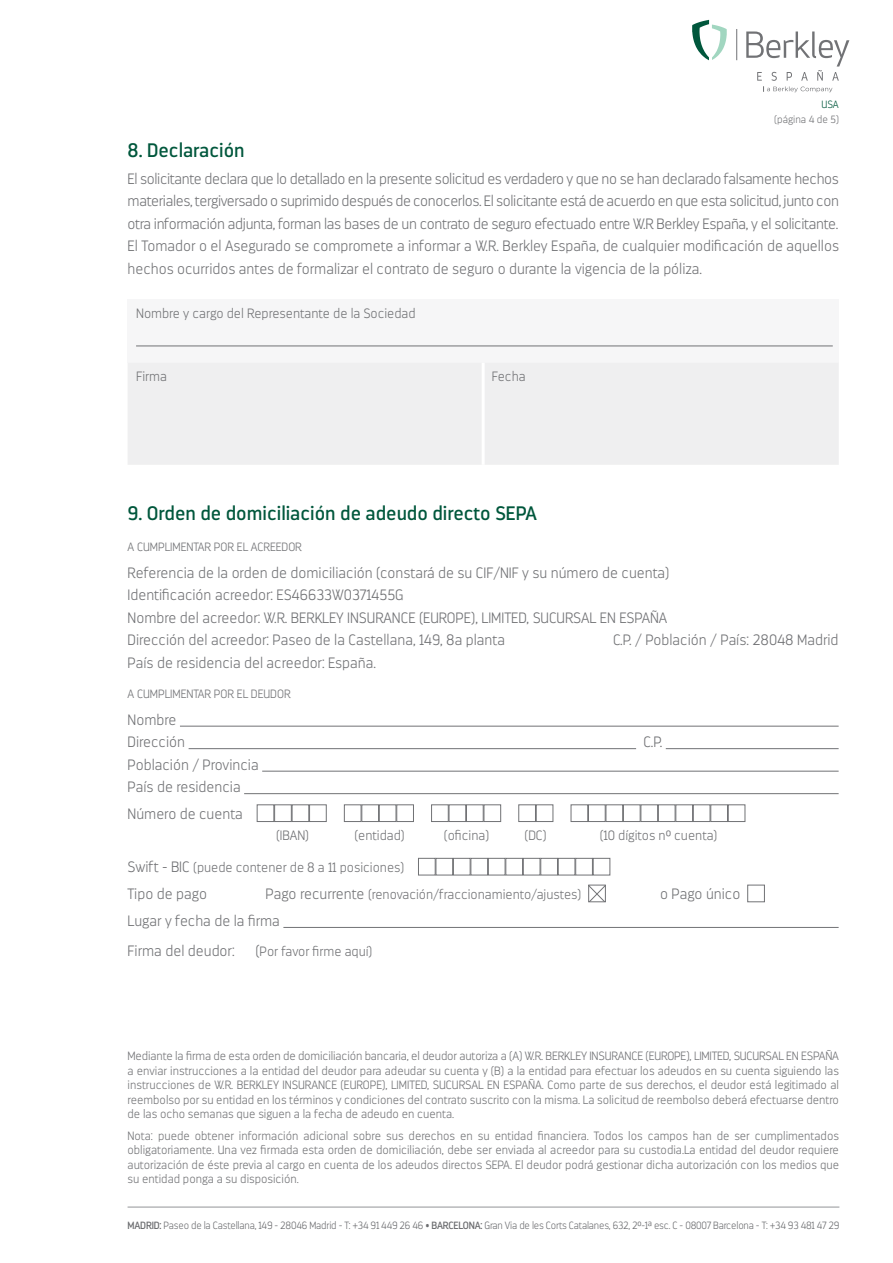
<style>
.page{position:relative;width:893px;height:1263px;background:#fff}
.page>*{position:absolute;margin:0;border:0;box-sizing:border-box;transform-origin:0 0}
.Titolet{font:19.5px "Darwin";color:#00573c}
.Text_Normal{font:200 15px/22.5px "Darwin";color:#717275}
.t1{font:200 13.5px "Darwin";color:#717275}
.t2{font:200 12px/14.4px "Darwin";color:#717275;text-align:justify}
.t3{font:200 10.5px "Darwin";letter-spacing:-.02em;color:#6c6d70}
.t4{font:200 10.5px "Darwin";color:#717275}
.t5{font:200 10.5px "Darwin";color:#00573c}
.s1{font-size:15px}
.s2{font-weight:400}
</style>
<div class="page">
<hr style="left:128px;top:1207px;width:711px;height:1px;background:#939598">
<svg style="left:692px;top:20px;width:35px;height:40px"></svg>
<hr style="left:736px;top:29px;width:1px;height:31px;background:#717275">
<svg style="left:746px;top:32px;width:103px;height:60px"></svg>
<hr style="left:180px;top:726px;width:659px;height:1px;background:#717275">
<hr style="left:189px;top:748px;width:447px;height:1px;background:#717275">
<hr style="left:666px;top:748px;width:173px;height:1px;background:#717275">
<hr style="left:262px;top:771px;width:577px;height:1px;background:#717275">
<hr style="left:244px;top:793px;width:595px;height:1px;background:#717275">
<hr style="left:283px;top:927px;width:556px;height:1px;background:#717275">
<div style="left:128px;top:299px;width:711px;height:64px;background:#f6f6f7"></div>
<div style="left:128px;top:363px;width:711px;height:102px;background:#efeff0"></div>
<hr style="left:482px;top:363px;width:3px;height:102px;background:#fff">
<hr style="left:136px;top:346px;width:697px;height:1px;background:#717275">
<div style="left:257px;top:804px;width:17px;height:18px;background:#fff;border:1px solid #717275"></div>
<div style="left:274px;top:804px;width:18px;height:18px;background:#fff;border:1px solid #717275"></div>
<div style="left:292px;top:804px;width:17px;height:18px;background:#fff;border:1px solid #717275"></div>
<div style="left:309px;top:804px;width:18px;height:18px;background:#fff;border:1px solid #717275"></div>
<div style="left:344px;top:804px;width:17px;height:18px;background:#fff;border:1px solid #717275"></div>
<div style="left:361px;top:804px;width:18px;height:18px;background:#fff;border:1px solid #717275"></div>
<div style="left:379px;top:804px;width:17px;height:18px;background:#fff;border:1px solid #717275"></div>
<div style="left:396px;top:804px;width:18px;height:18px;background:#fff;border:1px solid #717275"></div>
<div style="left:431px;top:804px;width:18px;height:18px;background:#fff;border:1px solid #717275"></div>
<div style="left:449px;top:804px;width:17px;height:18px;background:#fff;border:1px solid #717275"></div>
<div style="left:466px;top:804px;width:18px;height:18px;background:#fff;border:1px solid #717275"></div>
<div style="left:484px;top:804px;width:17px;height:18px;background:#fff;border:1px solid #717275"></div>
<div style="left:518px;top:804px;width:18px;height:18px;background:#fff;border:1px solid #717275"></div>
<div style="left:536px;top:804px;width:17px;height:18px;background:#fff;border:1px solid #717275"></div>
<div style="left:571px;top:804px;width:17px;height:18px;background:#fff;border:1px solid #717275"></div>
<div style="left:588px;top:804px;width:18px;height:18px;background:#fff;border:1px solid #717275"></div>
<div style="left:606px;top:804px;width:17px;height:18px;background:#fff;border:1px solid #717275"></div>
<div style="left:623px;top:804px;width:17px;height:18px;background:#fff;border:1px solid #717275"></div>
<div style="left:640px;top:804px;width:18px;height:18px;background:#fff;border:1px solid #717275"></div>
<div style="left:658px;top:804px;width:17px;height:18px;background:#fff;border:1px solid #717275"></div>
<div style="left:675px;top:804px;width:18px;height:18px;background:#fff;border:1px solid #717275"></div>
<div style="left:693px;top:804px;width:17px;height:18px;background:#fff;border:1px solid #717275"></div>
<div style="left:710px;top:804px;width:18px;height:18px;background:#fff;border:1px solid #717275"></div>
<div style="left:728px;top:804px;width:17px;height:18px;background:#fff;border:1px solid #717275"></div>
<div style="left:418px;top:858px;width:18px;height:17px;background:#fff;border:1px solid #717275"></div>
<div style="left:436px;top:858px;width:17px;height:17px;background:#fff;border:1px solid #717275"></div>
<div style="left:453px;top:858px;width:17px;height:17px;background:#fff;border:1px solid #717275"></div>
<div style="left:470px;top:858px;width:18px;height:17px;background:#fff;border:1px solid #717275"></div>
<div style="left:488px;top:858px;width:17px;height:17px;background:#fff;border:1px solid #717275"></div>
<div style="left:505px;top:858px;width:18px;height:17px;background:#fff;border:1px solid #717275"></div>
<div style="left:523px;top:858px;width:17px;height:17px;background:#fff;border:1px solid #717275"></div>
<div style="left:540px;top:858px;width:18px;height:17px;background:#fff;border:1px solid #717275"></div>
<div style="left:558px;top:858px;width:17px;height:17px;background:#fff;border:1px solid #717275"></div>
<div style="left:575px;top:858px;width:18px;height:17px;background:#fff;border:1px solid #717275"></div>
<div style="left:593px;top:858px;width:17px;height:17px;background:#fff;border:1px solid #717275"></div>
<svg style="left:590px;top:887px;width:14px;height:13px"></svg>
<div style="left:588px;top:885px;width:18px;height:17px;border:1px solid #717275"></div>
<div style="left:747px;top:885px;width:18px;height:17px;background:#fff;border:1px solid #717275"></div>
<p class="t5" style="left:821px;top:98px;width:19px">USA</p>
<p class="t4" style="left:774px;top:113px;width:66px">(página 4 de 5)</p>
<p class="Titolet" style="left:128px;top:139px;width:119px">8. Declaración</p>
<p class="Text_Normal" style="left:128px;top:167px;width:713px;text-align:justify">El solicitante declara que lo detallado en la presente solicitud es verdadero y que no se han declarado falsamente hechos materiales, tergiversado o suprimido después de conocerlos. El solicitante está de acuerdo en que esta solicitud, junto con otra información adjunta, forman las bases de un contrato de seguro efectuado entre W.R Berkley España, y el solicitante.</p>
<p class="Text_Normal" style="left:128px;top:235px;width:713px">El Tomador o el Asegurado se compromete a informar a W.R. Berkley España, de cualquier modificación de aquellos hechos ocurridos antes de formalizar el contrato de seguro o durante la vigencia de la póliza.</p>
<p class="t1" style="left:136px;top:305px;width:281px">Nombre y cargo del Representante de la Sociedad</p>
<p class="t1" style="left:136px;top:369px;width:32px">Firma</p>
<p class="t1" style="left:492px;top:369px;width:35px">Fecha</p>
<p class="Titolet" style="left:128px;top:502px;width:411px">9. Orden de domiciliación de adeudo directo SEPA</p>
<p class="t2" style="left:128px;top:540px;width:176px">A CUMPLIMENTAR POR EL ACREEDOR</p>
<p class="Text_Normal" style="left:128px;top:561px;width:543px">Referencia de la orden de domiciliación (constará de su CIF/NIF y su número de cuenta)</p>
<p class="Text_Normal" style="left:128px;top:584px;width:541px">Identificación acreedor: ES46633W0371455G<br>Nombre del acreedor: W.R. BERKLEY INSURANCE (EUROPE), LIMITED, SUCURSAL EN ESPAÑA</p>
<p class="Text_Normal" style="left:128px;top:629px;width:379px">Dirección del acreedor: Paseo de la Castellana, 149, 8a planta</p>
<p class="Text_Normal" style="left:613px;top:629px;width:227px">C.P. / Población / País: 28048 Madrid</p>
<p class="Text_Normal" style="left:128px;top:651px;width:250px">País de residencia del acreedor: España.</p>
<p class="t2" style="left:128px;top:687px;width:165px">A CUMPLIMENTAR POR EL DEUDOR</p>
<p class="Text_Normal" style="left:128px;top:708px;width:50px">Nombre</p>
<p class="Text_Normal" style="left:128px;top:731px;width:59px">Dirección</p>
<p class="Text_Normal" style="left:644px;top:731px;width:20px">C.P.</p>
<p class="Text_Normal" style="left:128px;top:753px;width:133px">Población / Provincia</p>
<p class="Text_Normal" style="left:128px;top:776px;width:115px">País de residencia</p>
<p class="Text_Normal" style="left:128px;top:802px;width:117px">Número de cuenta</p>
<p class="t1" style="left:276px;top:827px;width:35px">(IBAN)</p>
<p class="t1" style="left:354px;top:827px;width:52px">(entidad)</p>
<p class="t1" style="left:444px;top:827px;width:47px">(oficina)</p>
<p class="t1" style="left:525px;top:827px;width:24px">(DC)</p>
<p class="t1" style="left:600px;top:827px;width:119px">(10 dígitos nº cuenta)</p>
<p class="t1" style="left:128px;top:860px;width:278px"><span class="s1">Swift - BIC</span> (puede contener de 8 a 11 posiciones)</p>
<p class="Text_Normal" style="left:128px;top:883px;width:81px">Tipo de pago</p>
<p class="t1" style="left:266px;top:886px;width:317px"><span class="s1">Pago recurrente</span> (renovación/fraccionamiento/ajustes)</p>
<p class="Text_Normal" style="left:660px;top:883px;width:82px">o Pago único</p>
<p class="Text_Normal" style="left:128px;top:909px;width:154px">Lugar y fecha de la firma</p>
<p class="Text_Normal" style="left:128px;top:939px;width:109px">Firma del deudor:</p>
<p class="t1" style="left:255px;top:943px;width:118px"><span class="s1">(</span>Por favor firme aquí)</p>
<p class="t2" style="left:128px;top:1049px;width:713px">Mediante la firma de esta orden de domiciliación bancaria, el deudor autoriza a (A) W.R. BERKLEY INSURANCE (EUROPE), LIMITED, SUCURSAL EN ESPAÑA a enviar instrucciones a la entidad del deudor para adeudar su cuenta y (B) a la entidad para efectuar los adeudos en su cuenta siguiendo las instrucciones de W.R. BERKLEY INSURANCE (EUROPE), LIMITED, SUCURSAL EN ESPAÑA. Como parte de sus derechos, el deudor está legitimado al reembolso por su entidad en los términos y condiciones del contrato suscrito con la misma. La solicitud de reembolso deberá efectuarse dentro de las ocho semanas que siguen a la fecha de adeudo en cuenta.</p>
<p class="t2" style="left:128px;top:1128px;width:713px">Nota: puede obtener información adicional sobre sus derechos en su entidad financiera. Todos los campos han de ser cumplimentados obligatoriamente. Una vez firmada esta orden de domiciliación, debe ser enviada al acreedor para su custodia.La entidad del deudor requiere autorización de éste previa al cargo en cuenta de los adeudos directos SEPA. El deudor podrá gestionar dicha autorización con los medios que su entidad ponga a su disposición.</p>
<p class="t3" style="left:128px;top:1219px;width:713px"><span class="s2">MADRID:</span> Paseo de la Castellana, 149 - 28046 Madrid - T: +34 91 449 26 46 • <span class="s2">BARCELONA:</span> Gran Via de les Corts Catalanes, 632, 2º-1ª esc. C - 08007 Barcelona - T: +34 93 481 47 29</p>
</div>
